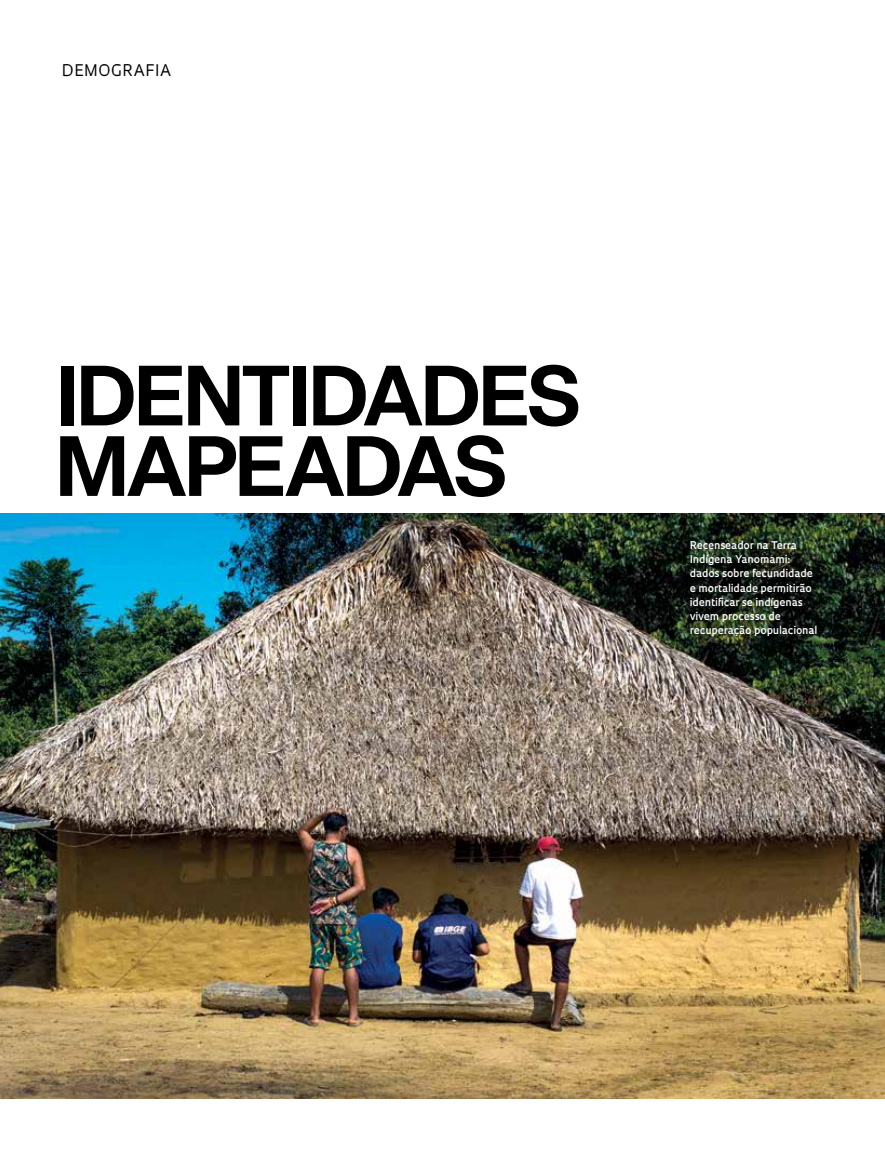
<style>
.page{position:relative;width:885px;height:1169px;background:#fff}
.page>*{position:absolute;margin:0;border:0;box-sizing:border-box;transform-origin:0 0}
.t1{font:600 84px/70.5px "Elza";letter-spacing:-.025em;color:#000}
.t2{font:15.6px "Oculum";letter-spacing:.035em;color:#000}
.t3{font:600 10.35px/14.1px "Oculum";color:#fff}
</style>
<div class="page">
<img style="left:0;top:513px;width:885px;height:585px">
<h2 class="t2" style="left:62px;top:60px;width:111px">DEMOGRAFIA</h2>
<h1 class="t1" style="left:56px;top:358px;width:526px">IDENTIDADES<br>MAPEADAS</h1>
<p class="t3" style="left:690px;top:537px;width:129px">Recenseador na Terra<br>Indígena Yanomami: dados sobre fecundidade e mortalidade permitirão identificar se indígenas vivem processo de recuperação populacional</p>
</div>
